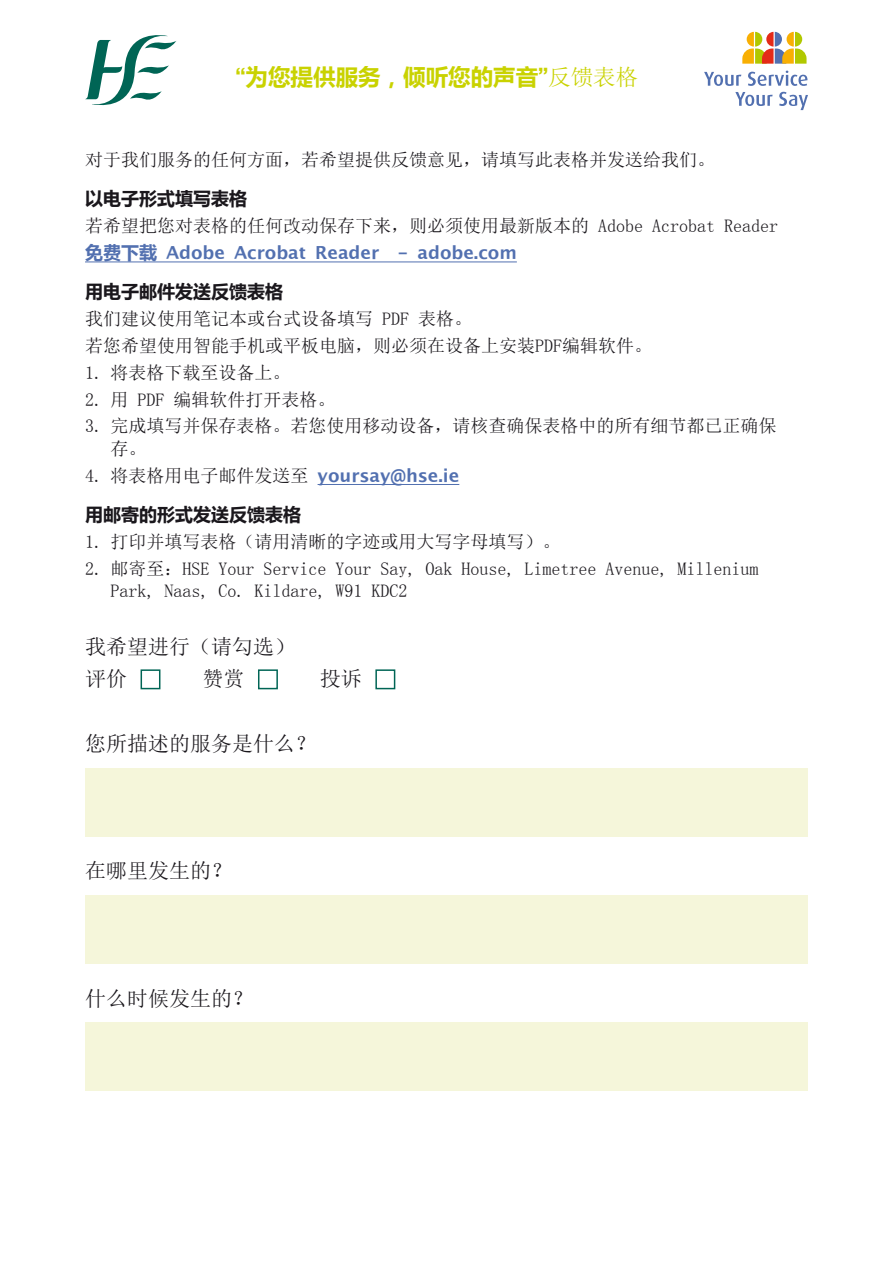
<style>
.page{position:relative;width:893px;height:1263px;background:#fff}
.page>*{position:absolute;margin:0;border:0;box-sizing:border-box;transform-origin:0 0}
.t1{font:700 22.5px "Sim Sun";color:#c9d200}
.t2{font:21px "Sim Sun";color:#1a171c}
.Body_-_web{font:18px/22.5px "Sim Sun";color:#1a171c}
.Body_-_web-2{font:700 18px "Sim Sun";color:#5270b0}
.Head_3_-_web{font:700 18px "Sim Sun";color:#1a171c}
.s1{font-weight:400}
.s2{font-weight:400;color:#1a171c}
</style>
<div class="page">
<hr style="left:85px;top:261px;width:432px;height:1px;background:#5270b0">
<hr style="left:318px;top:484px;width:141px;height:1px;background:#5270b0">
<div style="left:141px;top:669px;width:19px;height:20px;border:2px solid #006555"></div>
<div style="left:258px;top:669px;width:20px;height:20px;border:2px solid #006555"></div>
<div style="left:375px;top:669px;width:20px;height:20px;border:2px solid #006555"></div>
<div style="left:85px;top:768px;width:723px;height:68px;background:#f5f6da"></div>
<div style="left:85px;top:895px;width:723px;height:68px;background:#f5f6da"></div>
<div style="left:85px;top:1022px;width:723px;height:68px;background:#f5f6da"></div>
<svg style="left:85px;top:35px;width:91px;height:71px"></svg>
<svg style="left:704px;top:72px;width:37px;height:14px"></svg>
<svg style="left:748px;top:71px;width:60px;height:15px"></svg>
<svg style="left:735px;top:92px;width:38px;height:14px"></svg>
<svg style="left:779px;top:92px;width:29px;height:18px"></svg>
<svg style="left:742px;top:32px;width:64px;height:32px"></svg>
<p class="t1" style="left:236px;top:64px;width:404px">“为您提供服务，倾听您的声音”<span class="s1">反馈表格</span></p>
<p class="Body_-_web" style="left:85px;top:148px;width:631px">对于我们服务的任何方面，若希望提供反馈意见，请填写此表格并发送给我们。</p>
<h3 class="Head_3_-_web" style="left:85px;top:188px;width:163px">以电子形式填写表格</h3>
<p class="Body_-_web" style="left:85px;top:215px;width:694px">若希望把您对表格的任何改动保存下来，则必须使用最新版本的 Adobe Acrobat Reader</p>
<p class="Body_-_web-2" style="left:85px;top:242px;width:433px">免费下载 Adobe Acrobat Reader - adobe.com</p>
<h3 class="Head_3_-_web" style="left:85px;top:281px;width:199px">用电子邮件发送反馈表格</h3>
<p class="Body_-_web" style="left:85px;top:308px;width:388px">我们建议使用笔记本或台式设备填写 PDF 表格。</p>
<p class="Body_-_web" style="left:85px;top:334px;width:568px">若您希望使用智能手机或平板电脑，则必须在设备上安装PDF编辑软件。</p>
<p class="Body_-_web" style="left:85px;top:361px;width:207px">1. 将表格下载至设备上。</p>
<p class="Body_-_web" style="left:85px;top:388px;width:252px">2. 用 PDF 编辑软件打开表格。</p>
<p class="Body_-_web" style="left:111px;top:415px;width:667px;text-indent:-26px">3. 完成填写并保存表格。若您使用移动设备，请核查确保表格中的所有细节都已正确保存。</p>
<p class="Body_-_web-2" style="left:85px;top:464px;width:376px"><span class="s2">4. 将表格用电子邮件发送至</span> yoursay@hse.ie</p>
<h3 class="Head_3_-_web" style="left:85px;top:504px;width:217px">用邮寄的形式发送反馈表格</h3>
<p class="Body_-_web" style="left:85px;top:530px;width:477px">1. 打印并填写表格（请用清晰的字迹或用大写字母填写）。</p>
<p class="Body_-_web" style="left:111px;top:557px;width:649px;text-indent:-26px">2. 邮寄至：HSE Your Service Your Say, Oak House, Limetree Avenue, Millenium<br>Park, Naas, Co. Kildare, W91 KDC2</p>
<p class="t2" style="left:85px;top:635px;width:211px">我希望进行（请勾选）</p>
<p class="t2" style="left:85px;top:668px;width:43px">评价</p>
<p class="t2" style="left:202px;top:668px;width:43px">赞赏</p>
<p class="t2" style="left:320px;top:668px;width:43px">投诉</p>
<p class="t2" style="left:85px;top:733px;width:232px">您所描述的服务是什么？</p>
<p class="t2" style="left:85px;top:860px;width:148px">在哪里发生的？</p>
<p class="t2" style="left:85px;top:987px;width:169px">什么时候发生的？</p>
</div>
